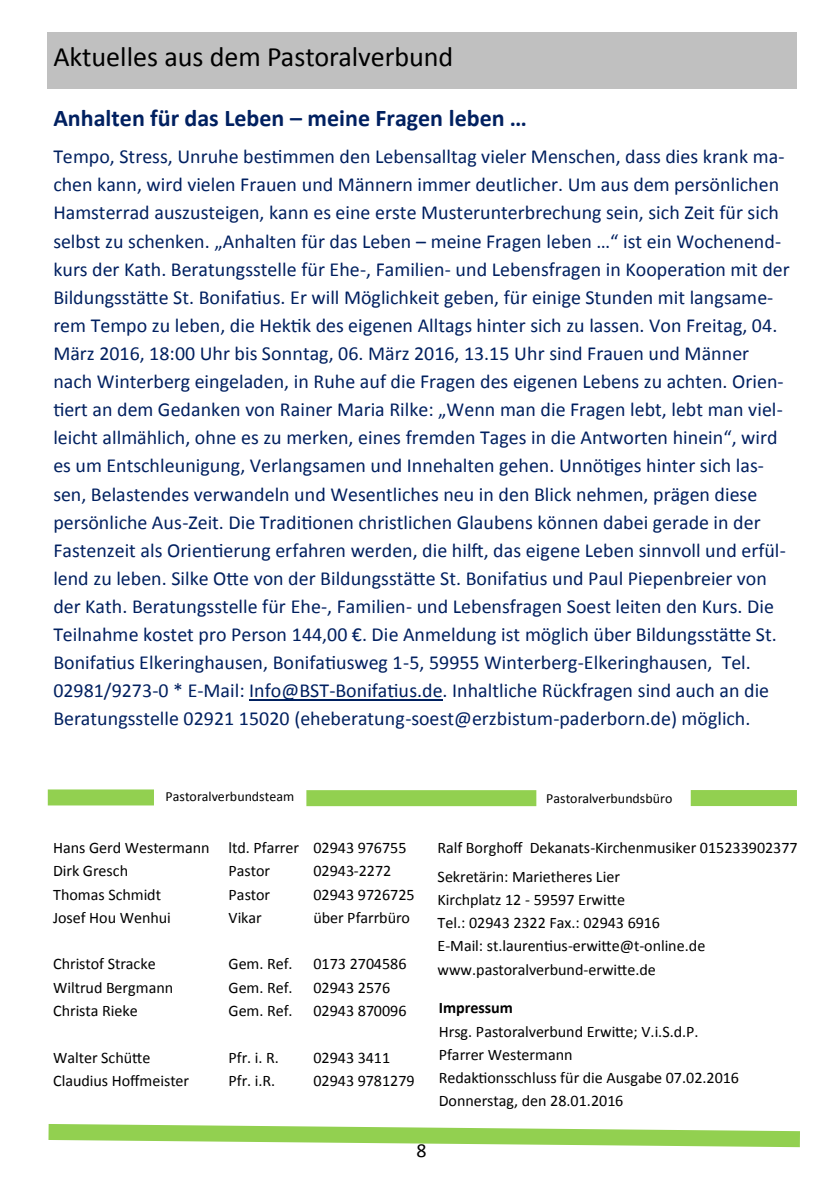
<style>
.page{position:relative;width:840px;height:1191px;background:#fff}
.page>*{position:absolute;margin:0;border:0;box-sizing:border-box;transform-origin:0 0}
.t1{font:28px "Calibri";letter-spacing:-.005em;color:#000}
.t2{font:700 24px "Calibri";color:#002060}
.t3{font:20px/28px "Calibri";color:#002060}
.t4{font:20px "Calibri";color:#000}
.t5{font:16px/23.2px "Calibri";color:#000}
.t6{font:14px "Calibri";color:#000}
.s1{font-weight:700}
</style>
<div class="page">
<div style="left:48px;top:33px;width:748px;height:56px;background:#c0c0c0"></div>
<hr style="left:249px;top:699px;width:193px;height:1px;background:#002060">
<svg style="left:48px;top:1124px;width:752px;height:24px"></svg>
<div style="left:306px;top:790px;width:230px;height:16px;background:#92d050"></div>
<div style="left:48px;top:789px;width:106px;height:16px;background:#92d050"></div>
<div style="left:690px;top:790px;width:106px;height:16px;background:#92d050"></div>
<p class="t1" style="left:53px;top:39px;width:401px">Aktuelles aus dem Pastoralverbund</p>
<p class="t2" style="left:53px;top:103px;width:475px">Anhalten für das Leben – meine Fragen leben …</p>
<p class="t3" style="left:53px;top:143px;width:737px">Tempo, Stress, Unruhe bestimmen den Lebensalltag vieler Menschen, dass dies krank ma&shy;chen kann, wird vielen Frauen und Männern immer deutlicher. Um aus dem persönlichen Hamsterrad auszusteigen, kann es eine erste Musterunterbrechung sein, sich Zeit für sich selbst zu schenken. „Anhalten für das Leben – meine Fragen leben …“ ist ein Wochenend&shy;kurs der Kath. Beratungsstelle für Ehe-, Familien- und Lebensfragen in Kooperation mit der Bildungsstätte St. Bonifatius. Er will Möglichkeit geben, für einige Stunden mit langsame&shy;rem Tempo zu leben, die Hektik des eigenen Alltags hinter sich zu lassen. Von Freitag, 04.<br>März 2016, 18:00 Uhr bis Sonntag, 06. März 2016, 13.15 Uhr sind Frauen und Männer nach Winterberg eingeladen, in Ruhe auf die Fragen des eigenen Lebens zu achten. Orien&shy;tiert an dem Gedanken von Rainer Maria Rilke: „Wenn man die Fragen lebt, lebt man viel&shy;leicht allmählich, ohne es zu merken, eines fremden Tages in die Antworten hinein“, wird es um Entschleunigung, Verlangsamen und Innehalten gehen. Unnötiges hinter sich las&shy;sen, Belastendes verwandeln und Wesentliches neu in den Blick nehmen, prägen diese persönliche Aus-Zeit. Die Traditionen christlichen Glaubens können dabei gerade in der Fastenzeit als Orientierung erfahren werden, die hilft, das eigene Leben sinnvoll und erfül&shy;lend zu leben. Silke Otte von der Bildungsstätte St. Bonifatius und Paul Piepenbreier von der Kath. Beratungsstelle für Ehe-, Familien- und Lebensfragen Soest leiten den Kurs. Die Teilnahme kostet pro Person 144,00 €. Die Anmeldung ist möglich über Bildungsstätte St.<br>Bonifatius Elkeringhausen, Bonifatiusweg 1-5, 59955 Winterberg-Elkeringhausen, Tel.<br>02981/9273-0 * E-Mail: Info@BST-Bonifatius.de. Inhaltliche Rückfragen sind auch an die Beratungsstelle 02921 15020 (eheberatung-soest@erzbistum-paderborn.de) möglich.</p>
<p class="t6" style="left:165px;top:788px;width:130px">Pastoralverbundsteam</p>
<p class="t6" style="left:546px;top:789px;width:127px">Pastoralverbundsbüro</p>
<p class="t5" style="left:53px;top:836px;width:355px">Hans Gerd Westermann ltd. Pfarrer 02943 976755<br>Dirk Gresch</p>
<p class="t5" style="left:228px;top:859px;width:43px">Pastor</p>
<p class="t5" style="left:313px;top:859px;width:79px">02943-2272</p>
<p class="t5" style="left:53px;top:882px;width:109px">Thomas Schmidt</p>
<p class="t5" style="left:228px;top:882px;width:43px">Pastor</p>
<p class="t5" style="left:313px;top:882px;width:103px">02943 9726725</p>
<p class="t5" style="left:53px;top:906px;width:119px">Josef Hou Wenhui</p>
<p class="t5" style="left:228px;top:906px;width:35px">Vikar</p>
<p class="t5" style="left:313px;top:906px;width:98px">über Pfarrbüro</p>
<p class="t5" style="left:53px;top:952px;width:104px">Christof Stracke</p>
<p class="t5" style="left:228px;top:952px;width:66px">Gem. Ref.</p>
<p class="t5" style="left:313px;top:952px;width:95px">0173 2704586</p>
<p class="t5" style="left:53px;top:975px;width:122px">Wiltrud Bergmann</p>
<p class="t5" style="left:228px;top:975px;width:66px">Gem. Ref.</p>
<p class="t5" style="left:313px;top:975px;width:78px">02943 2576</p>
<p class="t5" style="left:53px;top:999px;width:86px">Christa Rieke</p>
<p class="t5" style="left:228px;top:999px;width:66px">Gem. Ref.</p>
<p class="t5" style="left:313px;top:999px;width:95px">02943 870096</p>
<p class="t5" style="left:53px;top:1045px;width:99px">Walter Schütte</p>
<p class="t5" style="left:228px;top:1045px;width:52px">Pfr. i. R.</p>
<p class="t5" style="left:313px;top:1045px;width:78px">02943 3411</p>
<p class="t5" style="left:53px;top:1068px;width:137px">Claudius Hoffmeister</p>
<p class="t5" style="left:228px;top:1068px;width:48px">Pfr. i.R.</p>
<p class="t5" style="left:313px;top:1068px;width:103px">02943 9781279</p>
<p class="t5" style="left:437px;top:832px;width:361px;line-height:29.2px">Ralf Borghoff Dekanats-Kirchenmusiker 015233902377<br>Sekretärin: Marietheres Lier</p>
<p class="t5" style="left:437px;top:888px;width:269px">Kirchplatz 12 - 59597 Erwitte<br>Tel.: 02943 2322 Fax.: 02943 6916<br>E-Mail: st.laurentius-erwitte@t-online.de www.pastoralverbund-erwitte.de</p>
<p class="t5" style="left:438px;top:996px;width:301px"><span class="s1">Impressum<br></span>Hrsg. Pastoralverbund Erwitte; V.i.S.d.P.<br>Pfarrer Westermann<br>Redaktionsschluss für die Ausgabe 07.02.2016<br>Donnerstag, den 28.01.2016</p>
<p class="t4" style="left:416px;top:1138px;width:12px">8</p>
</div>
